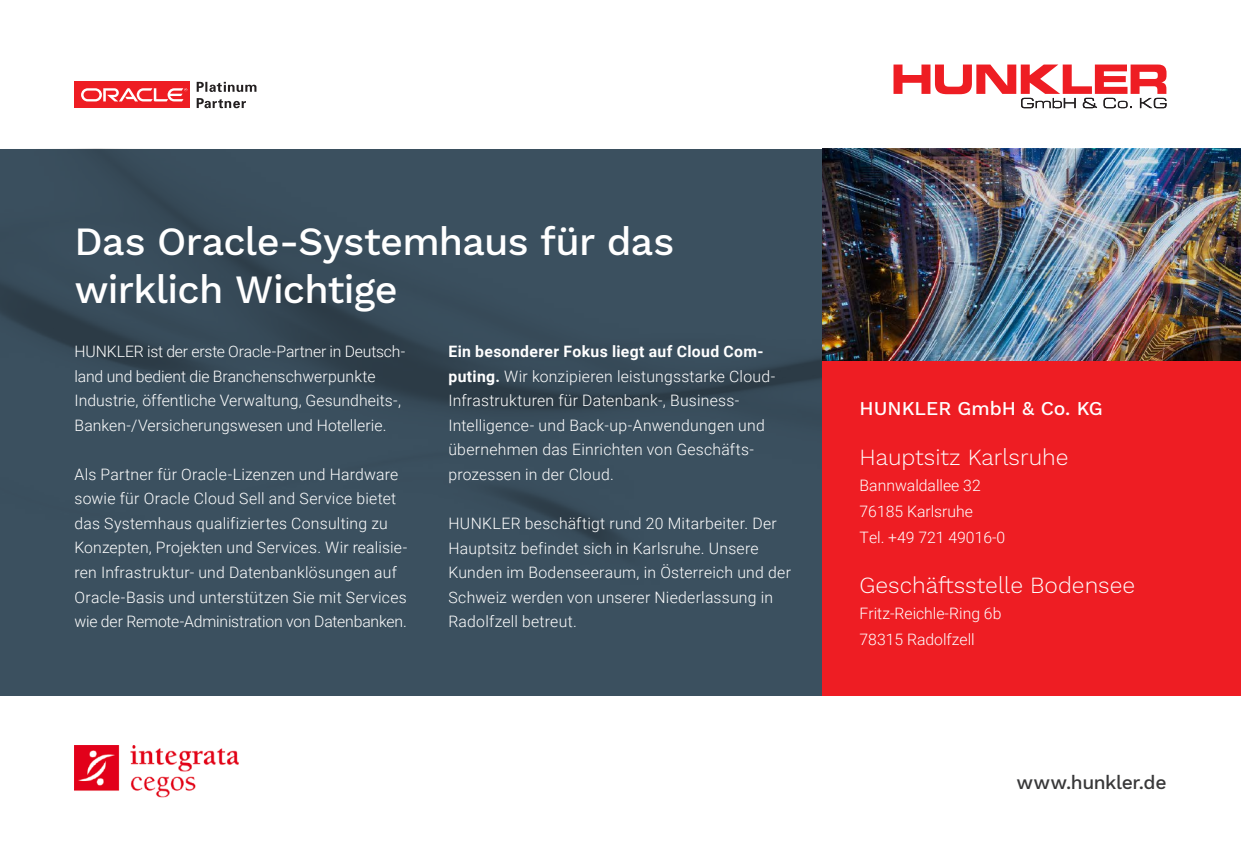
<style>
.page{position:relative;width:1241px;height:844px;background:#fff}
.page>*{position:absolute;margin:0;border:0;box-sizing:border-box;transform-origin:0 0}
.t1{font:500 39.38px/48.1px "Work Sans";letter-spacing:-.02em;color:#fff}
.t2{font:300 22.75px "Work Sans";color:#fff}
.t3{font:500 19.25px "Work Sans";color:#fff}
.t4{font:500 19.25px "Work Sans";letter-spacing:-.02em;color:#383839}
.t5{font:300 15.75px/24.5px "Roboto";letter-spacing:.01em;color:#fff}
.s1{font-weight:700}
</style>
<div class="page">
<img style="left:0;top:149px;width:822px;height:540px">
<svg style="left:893px;top:64px;width:273px;height:44px"></svg>
<div style="left:822px;top:149px;width:418px;height:545px;background:#ee1d23"></div>
<img style="left:822px;top:149px;width:418px;height:211px">
<div style="left:74px;top:82px;width:116px;height:26px;background:#ee1d23"></div>
<svg style="left:81px;top:88px;width:106px;height:13px"></svg>
<svg style="left:197px;top:98px;width:49px;height:10px"></svg>
<svg style="left:197px;top:82px;width:59px;height:10px"></svg>
<img style="left:74px;top:745px;width:164px;height:52px">
<h1 class="t1" style="left:74px;top:219px;width:601px">Das Oracle-Systemhaus für das wirklich Wichtige</h1>
<p class="t5" style="left:74px;top:339px;width:332px">HUNKLER ist der erste Oracle-Partner in Deutsch&shy;land und bedient die Branchenschwerpunkte Industrie, öffentliche Verwaltung, Gesundheits-, Banken-/Versicherungswesen und Hotellerie.</p>
<p class="t5" style="left:74px;top:461px;width:334px">Als Partner für Oracle-Lizenzen und Hardware sowie für Oracle Cloud Sell and Service bietet das Systemhaus qualifiziertes Consulting zu Konzepten, Projekten und Services. Wir realisie&shy;ren Infrastruktur- und Datenbanklösungen auf Oracle-Basis und unterstützen Sie mit Services wie der Remote-Administration von Datenbanken.</p>
<p class="t5" style="left:448px;top:339px;width:328px"><span class="s1">Ein besonderer Fokus liegt auf Cloud Com&shy;puting.</span> Wir konzipieren leistungsstarke Cloud-Infrastrukturen für Datenbank-, Business-Intelligence- und Back-up-Anwendungen und übernehmen das Einrichten von Geschäfts&shy;prozessen in der Cloud.</p>
<p class="t5" style="left:448px;top:510px;width:344px">HUNKLER beschäftigt rund 20 Mitarbeiter. Der Hauptsitz befindet sich in Karlsruhe. Unsere Kunden im Bodenseeraum, in Österreich und der Schweiz werden von unserer Niederlassung in Radolfzell betreut.</p>
<p class="t3" style="left:859px;top:397px;width:244px">HUNKLER GmbH &amp; Co. KG</p>
<h2 class="t2" style="left:859px;top:443px;width:210px">Hauptsitz Karlsruhe</h2>
<p class="t5" style="left:859px;top:471px;width:147px;line-height:26.2px">Bannwaldallee 32<br>76185 Karlsruhe<br>Tel. +49 721 49016-0</p>
<h2 class="t2" style="left:859px;top:571px;width:277px">Geschäftsstelle Bodensee</h2>
<p class="t5" style="left:859px;top:599px;width:143px;line-height:26.2px">Fritz-Reichle-Ring 6b<br>78315 Radolfzell</p>
<p class="t4" style="left:1016px;top:771px;width:151px">www.hunkler.de</p>
</div>
